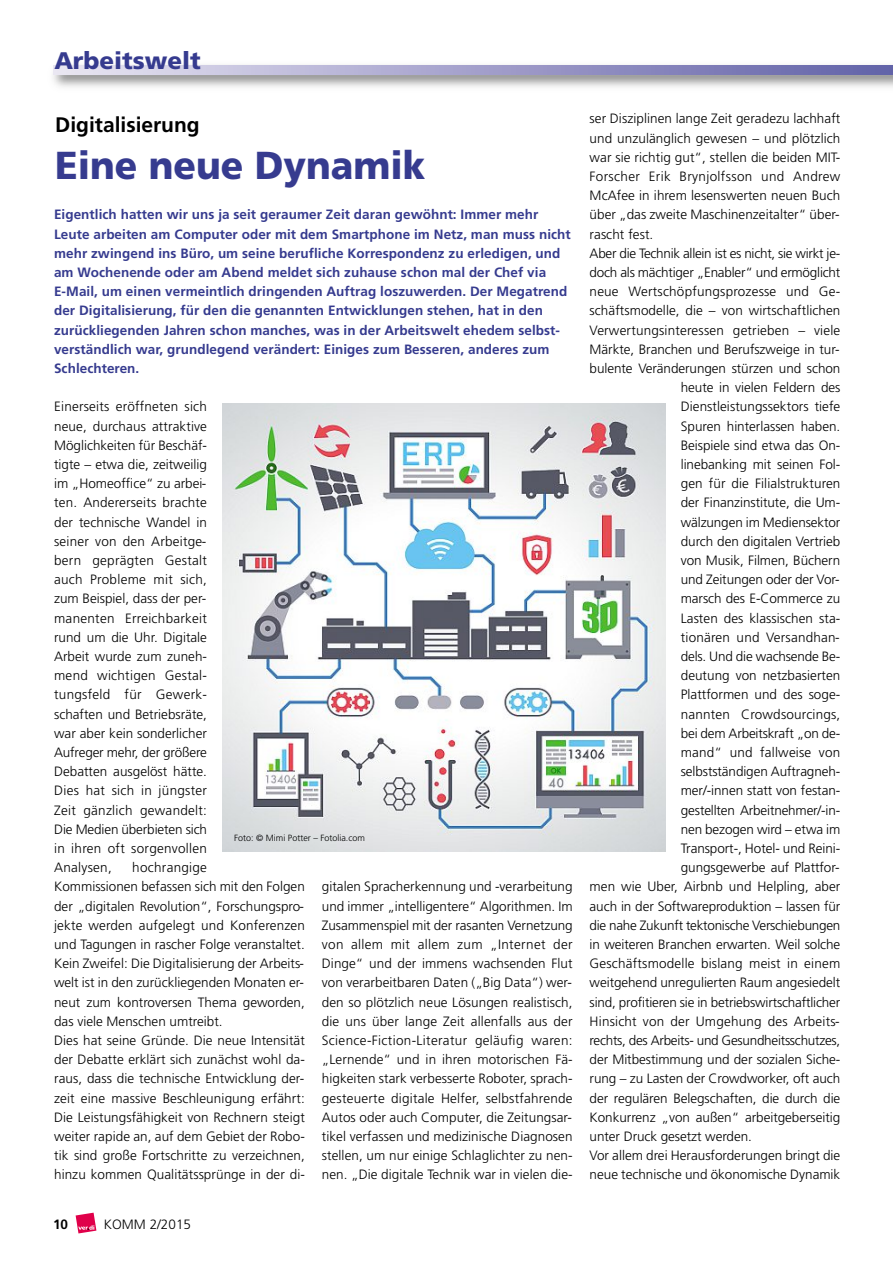
<style>
.page{position:relative;width:893px;height:1263px;background:#fff}
.page>*{position:absolute;margin:0;border:0;box-sizing:border-box;transform-origin:0 0}
.t1{font:900 39px "Frutiger";color:#363b8f;scale:.95 1}
.t2{font:900 24px "Frutiger";color:#363b8f}
.t3{font:700 21px "Frutiger";color:#000}
.t4{font:300 13.5px/19.2px "Frutiger";color:#000;text-align:justify}
.t5{font:700 13.5px/19.2px "Frutiger";letter-spacing:.005em;color:#363b8f}
.t6{font:300 13.5px "Frutiger";letter-spacing:-.02em;color:#000}
.t7{font:300 13.5px "Frutiger";letter-spacing:.025em;color:#000}
.t8{font:700 13.5px "Frutiger";color:#000}
.t9{font:300 9px "Frutiger";color:#000}
</style>
<div class="page">
<svg style="left:76px;top:1213px;width:20px;height:20px"></svg>
<img style="left:53px;top:65px;width:840px;height:22px">
<svg style="left:54px;top:65px;width:839px;height:9px;background:#a4a2cc"></svg>
<img style="left:222px;top:403px;width:444px;height:449px">
<h2 class="t2" style="left:54px;top:52px;width:148px">Arbeitswelt</h2>
<h3 class="t3" style="left:55px;top:113px;width:146px">Digitalisierung</h3>
<h1 class="t1" style="left:55px;top:151px;width:391px">Eine neue Dynamik</h1>
<p class="t5" style="left:54px;top:205px;width:518px">Eigentlich hatten wir uns ja seit geraumer Zeit daran gewöhnt: Immer mehr Leute arbeiten am Computer oder mit dem Smartphone im Netz, man muss nicht mehr zwingend ins Büro, um seine berufliche Korrespondenz zu erledigen, und am Wochenende oder am Abend meldet sich zuhause schon mal der Chef via E-Mail, um einen vermeintlich dringenden Auftrag loszuwerden. Der Megatrend der Digitalisierung, für den die genannten Entwicklungen stehen, hat in den zurückliegenden Jahren schon manches, was in der Arbeitswelt ehedem selbst&shy;verständlich war, grundlegend verändert: Einiges zum Besseren, anderes zum Schlechteren.</p>
<p class="t4" style="left:54px;top:397px;width:154px">Einerseits eröffneten sich neue, durchaus attraktive Möglichkeiten für Beschäf&shy;tigte – etwa die, zeitweilig im „Homeoffice“ zu arbei&shy;ten. Andererseits brachte der technische Wandel in seiner von den Arbeitge&shy;bern geprägten Gestalt auch Probleme mit sich, zum Beispiel, dass der per&shy;manenten Erreichbarkeit rund um die Uhr. Digitale Arbeit wurde zum zuneh&shy;mend wichtigen Gestal&shy;tungsfeld für Gewerk&shy;schaften und Betriebsräte, war aber kein sonderlicher Aufreger mehr, der größere Debatten ausgelöst hätte.<br>Dies hat sich in jüngster Zeit gänzlich gewandelt:<br>Die Medien überbieten sich in ihren oft sorgenvollen Analysen,</p>
<p class="t9" style="left:234px;top:833px;width:132px">Foto: © Mimi Potter – Fotolia.com</p>
<p class="t4" style="left:54px;top:858px;width:252px;text-align:left;text-indent:78px">hochrangige<br>Kommissionen befassen sich mit den Folgen der „digitalen Revolution“, Forschungspro&shy;jekte werden aufgelegt und Konferenzen und Tagungen in rascher Folge veranstaltet.<br>Kein Zweifel: Die Digitalisierung der Arbeits&shy;welt ist in den zurückliegenden Monaten er&shy;neut zum kontroversen Thema geworden, das viele Menschen umtreibt.<br>Dies hat seine Gründe. Die neue Intensität der Debatte erklärt sich zunächst wohl da&shy;raus, dass die technische Entwicklung der&shy;zeit eine massive Beschleunigung erfährt:<br>Die Leistungsfähigkeit von Rechnern steigt weiter rapide an, auf dem Gebiet der Robo&shy;tik sind große Fortschritte zu verzeichnen, hinzu kommen Qualitätssprünge in der di-</p>
<p class="t4" style="left:322px;top:877px;width:252px">gitalen Spracherkennung und -verarbeitung und immer „intelligentere“ Algorithmen. Im Zusammenspiel mit der rasanten Vernetzung von allem mit allem zum „Internet der Dinge“ und der immens wachsenden Flut von verarbeitbaren Daten („Big Data“) wer&shy;den so plötzlich neue Lösungen realistisch, die uns über lange Zeit allenfalls aus der Science-Fiction-Literatur geläufig waren: „Lernende“ und in ihren motorischen Fä&shy;higkeiten stark verbesserte Roboter, sprach&shy;gesteuerte digitale Helfer, selbstfahrende Autos oder auch Computer, die Zeitungsar&shy;tikel verfassen und medizinische Diagnosen stellen, um nur einige Schlaglichter zu nen&shy;nen. „Die digitale Technik war in vielen die-</p>
<p class="t8" style="left:53px;top:1217px;width:16px">10</p>
<p class="t4" style="left:104px;top:1215px;width:89px">KOMM 2/2015</p>
<p class="t4" style="left:590px;top:109px;width:252px">ser Disziplinen lange Zeit geradezu lachhaft</p>
<p class="t4" style="left:590px;top:128px;width:252px">und unzulänglich gewesen – und plötzlich</p>
<p class="t4" style="left:590px;top:147px;width:252px">war sie richtig gut“, stellen die beiden MIT-</p>
<p class="t7" style="left:590px;top:168px;width:252px">Forscher Erik Brynjolfsson und Andrew</p>
<p class="t4" style="left:590px;top:186px;width:252px">McAfee in ihrem lesenswerten neuen Buch</p>
<p class="t4" style="left:590px;top:205px;width:252px">über „das zweite Maschinenzeitalter“ über-</p>
<p class="t4" style="left:590px;top:224px;width:65px">rascht fest.</p>
<p class="t6" style="left:590px;top:245px;width:252px">Aber die Technik allein ist es nicht, sie wirkt je-</p>
<p class="t4" style="left:590px;top:263px;width:252px">doch als mächtiger „Enabler“ und ermöglicht</p>
<p class="t4" style="left:590px;top:282px;width:252px">neue Wertschöpfungsprozesse und Ge-</p>
<p class="t4" style="left:590px;top:301px;width:252px">schäftsmodelle, die – von wirtschaftlichen</p>
<p class="t4" style="left:590px;top:320px;width:252px">Verwertungsinteressen getrieben – viele</p>
<p class="t4" style="left:590px;top:339px;width:251px">Märkte, Branchen und Berufszweige in tur-</p>
<p class="t4" style="left:590px;top:359px;width:252px">bulente Veränderungen stürzen und schon</p>
<p class="t4" style="left:681px;top:378px;width:161px">heute in vielen Feldern des</p>
<p class="t4" style="left:681px;top:397px;width:161px">Dienstleistungssektors tiefe</p>
<p class="t4" style="left:681px;top:416px;width:161px">Spuren hinterlassen haben.</p>
<p class="t4" style="left:681px;top:435px;width:161px">Beispiele sind etwa das On-</p>
<p class="t4" style="left:681px;top:455px;width:161px">linebanking mit seinen Fol-</p>
<p class="t4" style="left:681px;top:474px;width:161px">gen für die Filialstrukturen</p>
<p class="t4" style="left:681px;top:493px;width:161px">der Finanzinstitute, die Um-</p>
<p class="t4" style="left:681px;top:512px;width:161px">wälzungen im Mediensektor</p>
<p class="t4" style="left:681px;top:531px;width:161px">durch den digitalen Vertrieb</p>
<p class="t4" style="left:681px;top:551px;width:161px">von Musik, Filmen, Büchern</p>
<p class="t4" style="left:681px;top:570px;width:160px">und Zeitungen oder der Vor-</p>
<p class="t4" style="left:681px;top:589px;width:161px">marsch des E-Commerce zu</p>
<p class="t4" style="left:681px;top:608px;width:161px">Lasten des klassischen sta-</p>
<p class="t4" style="left:681px;top:627px;width:160px">tionären und Versandhan-</p>
<p class="t4" style="left:681px;top:647px;width:161px">dels. Und die wachsende Be-</p>
<p class="t4" style="left:681px;top:666px;width:161px">deutung von netzbasierten</p>
<p class="t4" style="left:681px;top:685px;width:161px">Plattformen und des soge-</p>
<p class="t4" style="left:681px;top:704px;width:161px">nannten Crowdsourcings,</p>
<p class="t4" style="left:681px;top:723px;width:161px">bei dem Arbeitskraft „on de-</p>
<p class="t4" style="left:681px;top:743px;width:161px">mand“ und fallweise von</p>
<p class="t4" style="left:681px;top:762px;width:161px">selbstständigen Auftragneh-</p>
<p class="t4" style="left:681px;top:781px;width:161px">mer/-innen statt von festan-</p>
<p class="t4" style="left:681px;top:800px;width:161px">gestellten Arbeitnehmer/-in-</p>
<p class="t4" style="left:681px;top:819px;width:161px">nen bezogen wird – etwa im</p>
<p class="t4" style="left:681px;top:839px;width:161px">Transport-, Hotel- und Reini-</p>
<p class="t4" style="left:681px;top:858px;width:160px">gungsgewerbe auf Plattfor-</p>
<p class="t4" style="left:590px;top:877px;width:252px">men wie Uber, Airbnb und Helpling, aber</p>
<p class="t4" style="left:590px;top:896px;width:252px">auch in der Softwareproduktion – lassen für</p>
<p class="t6" style="left:590px;top:917px;width:252px">die nahe Zukunft tektonische Verschiebungen</p>
<p class="t4" style="left:590px;top:935px;width:252px">in weiteren Branchen erwarten. Weil solche</p>
<p class="t4" style="left:590px;top:954px;width:252px">Geschäftsmodelle bislang meist in einem</p>
<p class="t4" style="left:590px;top:973px;width:252px">weitgehend unregulierten Raum angesiedelt</p>
<p class="t4" style="left:590px;top:992px;width:252px">sind, profitieren sie in betriebswirtschaftlicher</p>
<p class="t4" style="left:590px;top:1011px;width:251px">Hinsicht von der Umgehung des Arbeits-</p>
<p class="t6" style="left:590px;top:1032px;width:252px">rechts, des Arbeits- und Gesundheitsschutzes,</p>
<p class="t4" style="left:590px;top:1050px;width:252px">der Mitbestimmung und der sozialen Siche-</p>
<p class="t4" style="left:590px;top:1069px;width:252px">rung – zu Lasten der Crowdworker, oft auch</p>
<p class="t4" style="left:590px;top:1088px;width:252px">der regulären Belegschaften, die durch die</p>
<p class="t4" style="left:590px;top:1107px;width:252px">Konkurrenz „von außen“ arbeitgeberseitig</p>
<p class="t4" style="left:590px;top:1127px;width:164px">unter Druck gesetzt werden.</p>
<p class="t4" style="left:590px;top:1146px;width:252px">Vor allem drei Herausforderungen bringt die</p>
<p class="t4" style="left:590px;top:1165px;width:252px">neue technische und ökonomische Dynamik</p>
</div>
